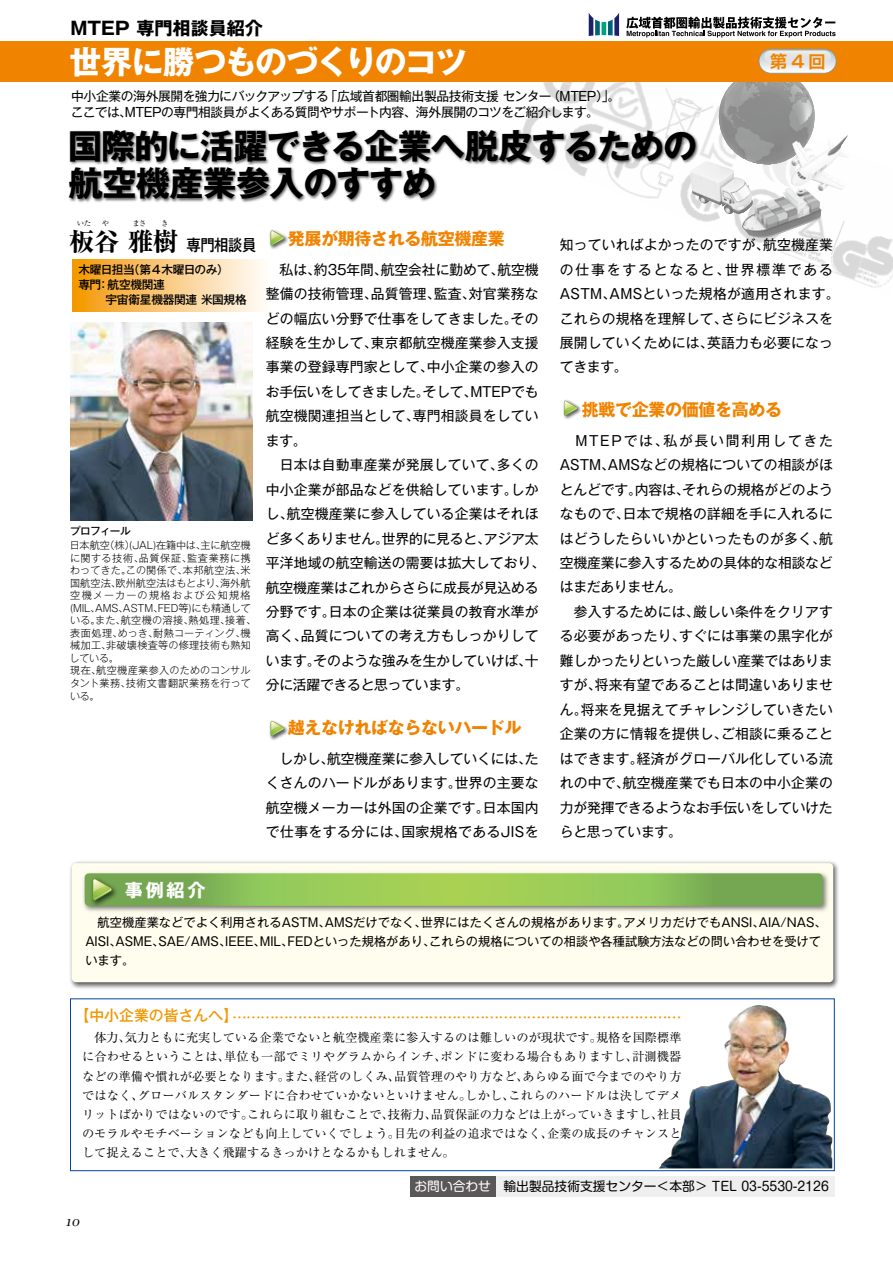
<style>
.page{position:relative;width:893px;height:1263px;background:#fff}
.page>*{position:absolute;margin:0;border:0;box-sizing:border-box;transform-origin:0 0}
.t1{font:700 34.05px/37.2px "Gothic MB101 Pro";letter-spacing:-.025em;color:#000}
.t2{font:700 31.95px "Gothic MB101 Pro";letter-spacing:-.045em;color:#fff}
.t3{font:700 18px "Gothic MB101 Pro";color:#000}
.t4{font:700 18px "Gothic MB101 Pro";color:#fff}
.t5{font:700 16.95px "Gothic MB101 Pro";letter-spacing:-.02em;color:#f08300}
.t6{font:700 16.95px "Shin Go Pro De";color:#f08300}
.t7{font:500 15.9px "Gothic MB101 Pro";letter-spacing:-.035em;color:#000;scale:.9 1}
.t8{font:500 14.85px "Gothic MB101 Pro";color:#f39700}
.t9{font:13.8px/24.5px "Gothic MB101 Pro";letter-spacing:.01em;color:#000}
.t10{font:12.75px/15.9px "Gothic MB101 Pro";letter-spacing:-.04em;color:#000}
.t11{font:12.75px "Shin M Go Pro";color:#000}
.t12{font:italic 12.75px "Lucida Calligraphy";color:#000}
.t13{font:12.15px/19.2px "Ryumin Pro";color:#000;text-align:justify}
.t14{font:12.15px/19.2px "Gothic MB101 Pro";color:#000}
.t15{font:500 11.7px "Gothic MB101 Pro";letter-spacing:-.03em;color:#000}
.t16{font:500 11.7px "Gothic MB101 Pro";letter-spacing:-.055em;color:#000}
.t17{font:500 10.65px "Gothic MB101 Pro";letter-spacing:-.065em;color:#000}
.t18{font:300 10.05px/12.6px "Gothic MB101 Pro";letter-spacing:.025em;color:#000}
.t19{font:7.5px "Ryumin Pro";color:#000}
.s1{color:#000}
.s2{font-family:"Ryumin Pro";font-weight:800;font-size:25.5px}
.s3{color:#fff}
</style>
<div class="page">
<img style="left:510px;top:81px;width:383px;height:207px">
<img style="left:70px;top:861px;width:769px;height:128px">
<div style="left:72px;top:863px;width:761px;height:119px;background:#fffeee;border-radius:4px"></div>
<img style="left:83px;top:872px;width:746px;height:40px">
<img style="left:719px;top:81px;width:78px;height:84px">
<img style="left:88px;top:906px;width:33px;height:3px">
<svg style="left:85px;top:873px;width:738px;height:33px;background:#8ebe57"></svg>
<svg style="left:72px;top:259px;width:191px;height:52px;background:#f9c97f"></svg>
<div style="left:0;top:41px;width:893px;height:40px;background:#f08300"></div>
<img style="left:69px;top:127px;width:633px;height:82px">
<img style="left:71px;top:323px;width:181px;height:197px">
<img style="left:659px;top:1005px;width:173px;height:163px">
<div style="left:70px;top:998px;width:765px;height:173px;border:1px solid #00459c"></div>
<svg style="left:626px;top:17px;width:210px;height:21px"></svg>
<svg style="left:589px;top:13px;width:30px;height:23px"></svg>
<svg style="left:759px;top:49px;width:77px;height:25px;background:#dfdbd2"></svg>
<div style="left:496px;top:1176px;width:338px;height:21px;background:#efefef"></div>
<div style="left:411px;top:1176px;width:85px;height:21px;background:#595757"></div>
<img style="left:269px;top:231px;width:19px;height:18px">
<svg style="left:271px;top:230px;width:13px;height:16px"></svg>
<img style="left:269px;top:720px;width:19px;height:20px">
<svg style="left:271px;top:721px;width:13px;height:15px"></svg>
<img style="left:563px;top:400px;width:19px;height:19px">
<svg style="left:564px;top:401px;width:13px;height:15px"></svg>
<h3 class="t3" style="left:71px;top:13px;width:194px">MTEP 専門相談員紹介</h3>
<h2 class="t2" style="left:70px;top:35px;width:399px">世界に勝つものづくりのコツ</h2>
<p class="t6" style="left:770px;top:48px;width:57px">第4回</p>
<p class="t10" style="left:71px;top:87px;width:551px">中小企業の海外展開を強力にバックアップする「広域首都圏輸出製品技術支援 センター（MTEP）」。ここでは、MTEPの専門相談員がよくある質問やサポート内容、海外展開のコツをご紹介します。</p>
<h1 class="t1" style="left:68px;top:123px;width:630px">国際的に活躍できる企業へ脱皮するための航空機産業参入のすすめ</h1>
<p class="t5" style="left:266px;top:224px;width:241px"><span class="s1">　</span> 発展が期待される航空機産業</p>
<p class="t9" style="left:266px;top:255px;width:281px">　私は、約35年間、航空会社に勤めて、航空機整備の技術管理、品質管理、監査、対官業務などの幅広い分野で仕事をしてきました。その経験を生かして、東京都航空機産業参入支援事業の登録専門家として、中小企業の参入のお手伝いをしてきました。そして、MTEPでも航空機関連担当として、専門相談員をしています。<br>　日本は自動車産業が発展していて、多くの中小企業が部品などを供給しています。しかし、航空機産業に参入している企業はそれほど多くありません。世界的に見ると、アジア太平洋地域の航空輸送の需要は拡大しており、航空機産業はこれからさらに成長が見込める分野です。日本の企業は従業員の教育水準が高く、品質についての考え方もしっかりしています。そのような強みを生かしていけば、十分に活躍できると思っています。</p>
<p class="t5" style="left:266px;top:713px;width:257px"><span class="s1">　</span> 越えなければならないハードル</p>
<p class="t9" style="left:266px;top:744px;width:274px;text-align:justify">　しかし、航空機産業に参入していくには、たくさんのハードルがあります。世界の主要な航空機メーカーは外国の企業です。日本国内で仕事をする分には、国家規格であるJISを</p>
<p class="t19" style="left:77px;top:217px;width:93px">いた　や　　 まさ　 き</p>
<p class="t7" style="left:69px;top:232px;width:209px"><span class="s2">板谷 雅樹</span>専門相談員</p>
<p class="t9" style="left:560px;top:231px;width:281px">知っていればよかったのですが、航空機産業の仕事をするとなると、世界標準である<br>ASTM、AMSといった規格が適用されます。これらの規格を理解して、さらにビジネスを展開していくためには、英語力も必要になってきます。</p>
<p class="t5" style="left:560px;top:395px;width:224px"><span class="s1">　</span> 挑戦で企業の価値を高める</p>
<p class="t9" style="left:560px;top:426px;width:275px;text-indent:16px">MTEPでは、私が長い間利用してきた<br>ASTM、AMSなどの規格についての相談がほとんどです。内容は、それらの規格がどのようなもので、日本で規格の詳細を手に入れるにはどうしたらいいかといったものが多く、航空機産業に参入するための具体的な相談などはまだありません。<br>　参入するためには、厳しい条件をクリアする必要があったり、すぐには事業の黒字化が難しかったりといった厳しい産業ではありますが、将来有望であることは間違いありません。将来を見据えてチャレンジしていきたい企業の方に情報を提供し、ご相談に乗ることはできます。経済がグローバル化している流れの中で、航空機産業でも日本の中小企業の力が発揮できるようなお手伝いをしていけたらと思っています。</p>
<p class="t16" style="left:78px;top:260px;width:152px">木曜日担当（第４木曜日のみ）</p>
<p class="t15" style="left:78px;top:275px;width:88px">専門：航空機関連</p>
<p class="t15" style="left:82px;top:290px;width:166px">　　宇宙衛星機器関連 米国規格</p>
<p class="t17" style="left:70px;top:522px;width:62px">プロフィール</p>
<p class="t18" style="left:70px;top:537px;width:188px">日本航空（株）(JAL)在籍中は、主に航空機に関する技術、品質保証、監査業務に携わってきた。この関係で、本邦航空法、米国航空法、欧州航空法はもとより、海外航空機メーカーの規格および公知規格(MIL、AMS、ASTM、FED等)にも精通している。また、航空機の溶接、熱処理、接着、表面処理、めっき、耐熱コーティング、機械加工、非破壊検査等の修理技術も熟知している。<br>現在、航空機産業参入のためのコンサルタント業務、技術文書翻訳業務を行っている。</p>
<h3 class="t4" style="left:125px;top:875px;width:82px">事例紹介</h3>
<p class="t14" style="left:85px;top:911px;width:743px">　航空機産業などでよく利用されるASTM、AMSだけでなく、世界にはたくさんの規格があります。アメリカだけでもANSI、AIA/NAS、<br>AISI、ASME、SAE/AMS、IEEE、MIL、FEDといった規格があり、これらの規格についての相談や各種試験方法などの問い合わせを受けています。</p>
<p class="t8" style="left:75px;top:1003px;width:165px">【中小企業の皆さんへ】</p>
<p class="t13" style="left:82px;top:1027px;width:601px">　体力、気力ともに充実している企業でないと航空機産業に参入するのは難しいのが現状です。規格を国際標準に合わせるということは、単位も一部でミリやグラムからインチ、ポンドに変わる場合もありますし、計測機器などの準備や慣れが必要となります。また、経営のしくみ、品質管理のやり方など、あらゆる面で今までのやり方ではなく、グローバルスタンダードに合わせていかないといけません。しかし、これらのハードルは決してデメリットばかりではないのです。これらに取り組むことで、技術力、品質保証の力などは上がっていきますし、社員のモラルやモチベーションなども向上していくでしょう。目先の利益の追求ではなく、企業の成長のチャンスとして捉えることで、大きく飛躍するきっかけとなるかもしれません。</p>
<p class="t8" style="left:232px;top:1005px;width:451px">……………………………………………………………………………………</p>
<p class="t12" style="left:66px;top:1213px;width:16px">10</p>
<p class="t11" style="left:414px;top:1176px;width:416px"><span class="s3">お問い合わせ</span> 輸出製品技術支援センター＜本部＞ TEL 03-5530-2126</p>
</div>
